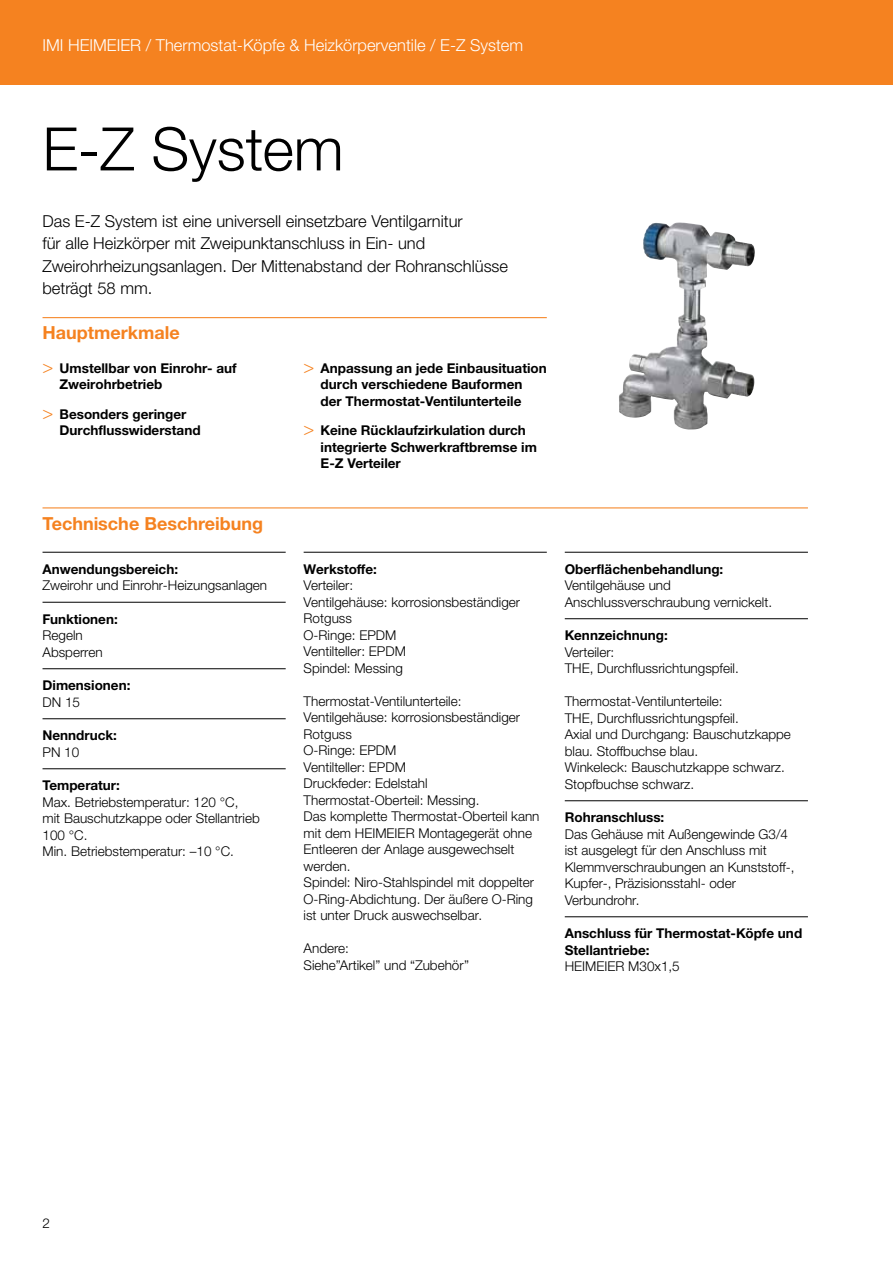
<style>
.page{position:relative;width:893px;height:1263px;background:#fff}
.page>*{position:absolute;margin:0;border:0;box-sizing:border-box;transform-origin:0 0}
.t1{font:300 60px "Helvetica Neue LTW1 G";color:#000}
.t2{font:700 18px "Helvetica Neue LTW1 G";color:#f58220}
.t3{font:300 16.5px/22.5px "Helvetica Neue LTW1 G";color:#000}
.t4{font:300 16.5px "Helvetica Neue LTW1 G";color:#fff}
.t5{font:300 13.5px/16.5px "Helvetica Neue LTW1 G";color:#000}
.t6{font:700 13.5px/16.5px "Helvetica Neue LTW1 G";color:#000}
.s1{font-family:"Helvetica Neue LT Std";font-weight:300;font-size:18px;color:#f58220}
</style>
<div class="page">
<div style="left:0;top:0;width:893px;height:85px;background:#f58220"></div>
<hr style="left:43px;top:317px;width:504px;height:1px;background:#f58220">
<hr style="left:43px;top:507px;width:765px;height:1px;background:#f58220">
<hr style="left:43px;top:552px;width:243px;height:1px;background:#000">
<hr style="left:43px;top:602px;width:243px;height:1px;background:#000">
<hr style="left:43px;top:668px;width:243px;height:1px;background:#000">
<hr style="left:43px;top:718px;width:243px;height:1px;background:#000">
<hr style="left:43px;top:768px;width:243px;height:1px;background:#000">
<hr style="left:304px;top:552px;width:243px;height:1px;background:#000">
<hr style="left:565px;top:552px;width:243px;height:1px;background:#000">
<hr style="left:565px;top:618px;width:243px;height:1px;background:#000">
<hr style="left:565px;top:800px;width:243px;height:1px;background:#000">
<hr style="left:565px;top:916px;width:243px;height:1px;background:#000">
<img style="left:619px;top:223px;width:133px;height:206px">
<p class="t4" style="left:43px;top:35px;width:482px">IMI HEIMEIER / Thermostat-Köpfe &amp; Heizkörperventile / E-Z System</p>
<h1 class="t1" style="left:43px;top:112px;width:303px">E-Z System</h1>
<p class="t3" style="left:43px;top:210px;width:467px">Das E-Z System ist eine universell einsetzbare Ventilgarnitur<br>für alle Heizkörper mit Zweipunktanschluss in Ein- und Zweirohrheizungsanlagen. Der Mittenabstand der Rohranschlüsse beträgt 58 mm.</p>
<h2 class="t2" style="left:43px;top:322px;width:139px">Hauptmerkmale</h2>
<p class="t6" style="left:60px;top:360px;width:179px;text-indent:-17px"><span class="s1">&gt;</span> Umstellbar von Einrohr- auf<br>Zweirohrbetrieb</p>
<p class="t6" style="left:60px;top:406px;width:143px;text-indent:-17px"><span class="s1">&gt;</span> Besonders geringer<br>Durchflusswiderstand</p>
<p class="t6" style="left:321px;top:360px;width:228px;text-indent:-17px"><span class="s1">&gt;</span> Anpassung an jede Einbausituation durch verschiedene Bauformen der Thermostat-Ventilunterteile</p>
<p class="t6" style="left:321px;top:422px;width:218px;text-indent:-17px"><span class="s1">&gt;</span> Keine Rücklaufzirkulation durch integrierte Schwerkraftbremse im<br>E-Z Verteiler</p>
<h2 class="t2" style="left:43px;top:512px;width:222px">Technische Beschreibung</h2>
<p class="t6" style="left:43px;top:561px;width:137px">Anwendungsbereich:</p>
<p class="t5" style="left:43px;top:577px;width:226px">Zweirohr und Einrohr-Heizungsanlagen</p>
<p class="t6" style="left:43px;top:611px;width:77px">Funktionen:</p>
<p class="t5" style="left:43px;top:627px;width:62px">Regeln<br>Absperren</p>
<p class="t6" style="left:43px;top:677px;width:89px">Dimensionen:</p>
<p class="t5" style="left:43px;top:694px;width:39px">DN 15</p>
<p class="t6" style="left:43px;top:727px;width:76px">Nenndruck:</p>
<p class="t5" style="left:43px;top:744px;width:38px">PN 10</p>
<p class="t6" style="left:43px;top:777px;width:79px">Temperatur:</p>
<p class="t5" style="left:43px;top:794px;width:219px">Max. Betriebstemperatur: 120 °C,<br>mit Bauschutzkappe oder Stellantrieb<br>100 °C.<br>Min. Betriebstemperatur: –10 °C.</p>
<p class="t6" style="left:304px;top:561px;width:75px">Werkstoffe:</p>
<p class="t5" style="left:304px;top:577px;width:218px">Verteiler:<br>Ventilgehäuse: korrosionsbeständiger<br>Rotguss<br>O-Ringe: EPDM<br>Ventilteller: EPDM<br>Spindel: Messing</p>
<p class="t5" style="left:304px;top:693px;width:237px">Thermostat-Ventilunterteile:<br>Ventilgehäuse: korrosionsbeständiger<br>Rotguss<br>O-Ringe: EPDM<br>Ventilteller: EPDM<br>Druckfeder: Edelstahl<br>Thermostat-Oberteil: Messing.<br>Das komplette Thermostat-Oberteil kann mit dem HEIMEIER Montagegerät ohne<br>Entleeren der Anlage ausgewechselt werden.<br>Spindel: Niro-Stahlspindel mit doppelter<br>O-Ring-Abdichtung. Der äußere O-Ring ist unter Druck auswechselbar.</p>
<p class="t5" style="left:304px;top:940px;width:167px">Andere:<br>Siehe”Artikel” und “Zubehör”</p>
<p class="t6" style="left:565px;top:561px;width:160px">Oberflächenbehandlung:</p>
<p class="t5" style="left:565px;top:577px;width:209px">Ventilgehäuse und<br>Anschlussverschraubung vernickelt.</p>
<p class="t6" style="left:565px;top:627px;width:105px">Kennzeichnung:</p>
<p class="t5" style="left:565px;top:644px;width:176px">Verteiler:<br>THE, Durchflussrichtungspfeil.</p>
<p class="t5" style="left:565px;top:693px;width:228px">Thermostat-Ventilunterteile:<br>THE, Durchflussrichtungspfeil.<br>Axial und Durchgang: Bauschutzkappe blau. Stoffbuchse blau.<br>Winkeleck: Bauschutzkappe schwarz.<br>Stopfbuchse schwarz.</p>
<p class="t6" style="left:565px;top:809px;width:101px">Rohranschluss:</p>
<p class="t5" style="left:565px;top:826px;width:231px">Das Gehäuse mit Außengewinde G3/4 ist ausgelegt für den Anschluss mit<br>Klemmverschraubungen an Kunststoff-,<br>Kupfer-, Präzisionsstahl- oder<br>Verbundrohr.</p>
<p class="t6" style="left:565px;top:925px;width:239px">Anschluss für Thermostat-Köpfe und<br>Stellantriebe:</p>
<p class="t5" style="left:565px;top:958px;width:117px">HEIMEIER M30x1,5</p>
<p class="t5" style="left:43px;top:1215px;width:9px">2</p>
</div>
